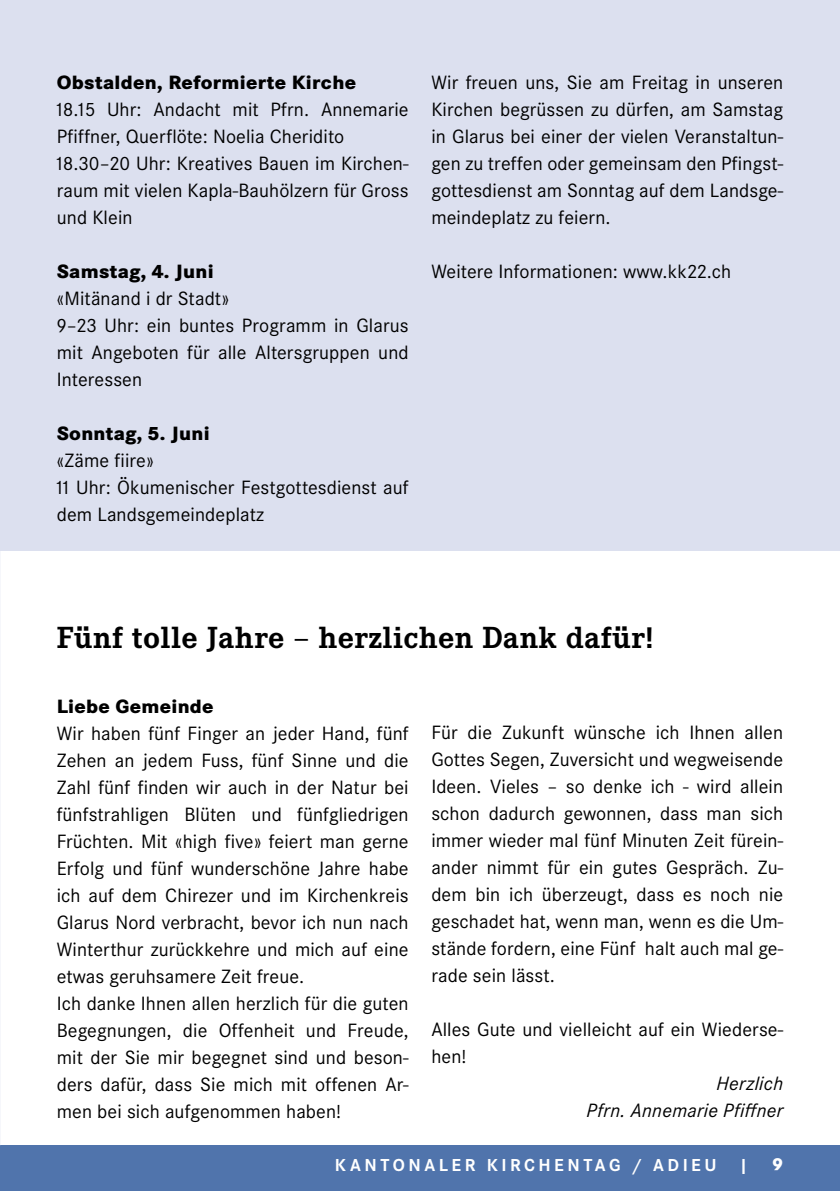
<style>
.page{position:relative;width:840px;height:1191px;background:#fff}
.page>*{position:absolute;margin:0;border:0;box-sizing:border-box;transform-origin:0 0}
.t1{font:700 30px "Corporate EBQ";letter-spacing:.015em;color:#000}
.t2{font:20px/27px "Corporate S";letter-spacing:.005em;color:#000}
.t3{font:800 20px "Corporate S";letter-spacing:.015em;color:#000}
.t4{font:italic 20px/27px "Corporate S";letter-spacing:.015em;color:#000;text-align:right}
.t5{font:700 18px "Corporate S";letter-spacing:.195em;color:#fff}
.t6{font:800 18px "Corporate S";color:#fff}
</style>
<div class="page">
<div style="left:0;top:1145px;width:839px;height:46px;background:#5074ac"></div>
<div style="left:0;top:0;width:839px;height:550px;background:#dce0ef"></div>
<p class="t3" style="left:57px;top:70px;width:301px">Obstalden, Reformierte Kirche</p>
<p class="t2" style="left:57px;top:96px;width:353px">18.15 Uhr: Andacht mit Pfrn. Annemarie Pfiffner, Querflöte: Noelia Cheridito 18.30–20 Uhr: Kreatives Bauen im Kirchen&shy;raum mit vielen Kapla-Bauhölzern für Gross und Klein</p>
<p class="t3" style="left:57px;top:259px;width:158px">Samstag, 4. Juni</p>
<p class="t2" style="left:57px;top:285px;width:353px">«Mitänand i dr Stadt»<br>9–23 Uhr: ein buntes Programm in Glarus mit Angeboten für alle Altersgruppen und<br>Interessen</p>
<p class="t3" style="left:57px;top:421px;width:154px">Sonntag, 5. Juni</p>
<p class="t2" style="left:57px;top:447px;width:353px">«Zäme fiire»<br>11 Uhr: Ökumenischer Festgottesdienst auf dem Landsgemeindeplatz</p>
<p class="t2" style="left:431px;top:69px;width:353px;text-align:justify">Wir freuen uns, Sie am Freitag in unseren Kirchen begrüssen zu dürfen, am Samstag in Glarus bei einer der vielen Veranstaltun&shy;gen zu treffen oder gemeinsam den Pfingst&shy;gottesdienst am Sonntag auf dem Landsge&shy;meindeplatz zu feiern.</p>
<p class="t2" style="left:431px;top:258px;width:301px">Weitere Informationen: www.kk22.ch</p>
<h1 class="t1" style="left:57px;top:619px;width:597px">Fünf tolle Jahre – herzlichen Dank dafür!</h1>
<p class="t3" style="left:57px;top:694px;width:158px">Liebe Gemeinde</p>
<p class="t2" style="left:57px;top:720px;width:353px">Wir haben fünf Finger an jeder Hand, fünf Zehen an jedem Fuss, fünf Sinne und die Zahl fünf finden wir auch in der Natur bei fünfstrahligen Blüten und fünfgliedrigen Früchten. Mit «high five» feiert man gerne Erfolg und fünf wunderschöne Jahre habe ich auf dem Chirezer und im Kirchenkreis Glarus Nord verbracht, bevor ich nun nach Winterthur zurückkehre und mich auf eine etwas geruhsamere Zeit freue.<br>Ich danke Ihnen allen herzlich für die guten Begegnungen, die Offenheit und Freude, mit der Sie mir begegnet sind und beson&shy;ders dafür, dass Sie mich mit offenen Ar&shy;men bei sich aufgenommen haben!</p>
<p class="t2" style="left:431px;top:718px;width:353px;text-align:justify">Für die Zukunft wünsche ich Ihnen allen Gottes Segen, Zuversicht und wegweisende Ideen. Vieles – so denke ich - wird allein schon dadurch gewonnen, dass man sich immer wieder mal fünf Minuten Zeit fürein&shy;ander nimmt für ein gutes Gespräch. Zu&shy;dem bin ich überzeugt, dass es noch nie geschadet hat, wenn man, wenn es die Um&shy;stände fordern, eine Fünf halt auch mal ge&shy;rade sein lässt.</p>
<p class="t2" style="left:431px;top:1015px;width:353px">Alles Gute und vielleicht auf ein Wiederse&shy;hen!</p>
<p class="t4" style="left:586px;top:1070px;width:198px">Herzlich<br>Pfrn. Annemarie Pfiffner</p>
<p class="t5" style="left:334px;top:1154px;width:414px">KANTONALER KIRCHENTAG / ADIEU |</p>
<p class="t6" style="left:771px;top:1153px;width:13px">9</p>
</div>
